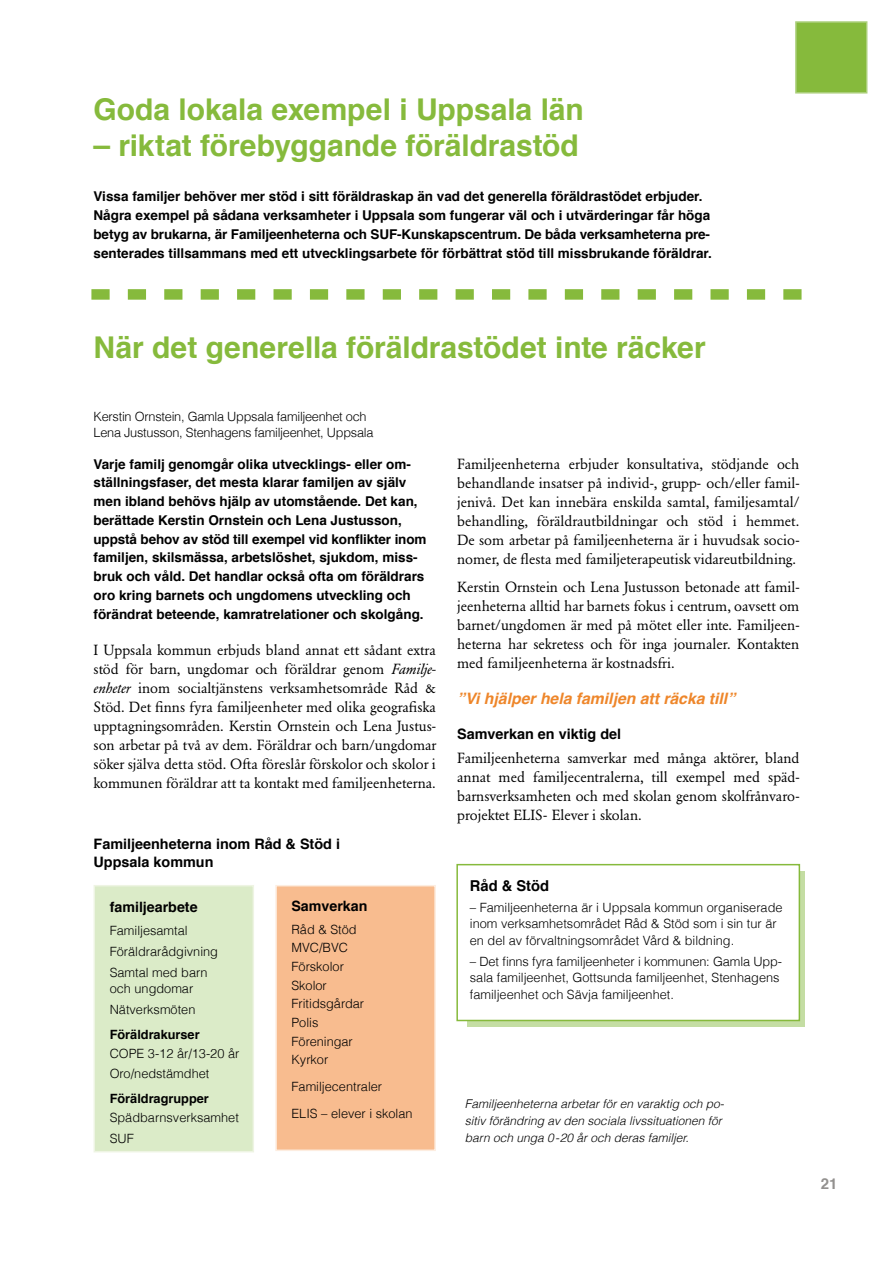
<style>
.page{position:relative;width:893px;height:1263px;background:#fff}
.page>*{position:absolute;margin:0;border:0;box-sizing:border-box;transform-origin:0 0}
.t1{font:700 30px "Helvetica";letter-spacing:-.005em;color:#86ba3c}
.t2{font:italic 700 15.75px "Helvetica";color:#ee862a}
.t3{font:700 15px "Helvetica";color:#000}
.t4{font:700 15px "Helvetica";color:#93918f}
.t5{font:14.55px/19px "Garamond Berth BQ";color:#000;text-align:justify}
.t6{font:700 14.4px/18px "Helvetica";color:#000}
.t7{font:700 14.25px "Helvetica";color:#000}
.t8{font:700 13.5px/18.8px "Helvetica";color:#000}
.t9{font:300 12.75px/18.6px "Helvetica";color:#000}
.t10{font:300 12.75px/16.5px "Helvetica";letter-spacing:-.02em;color:#000}
.t11{font:700 12.75px "Helvetica";color:#000}
.t12{font:italic 300 12px/17.2px "Helvetica";color:#000}
.s1{font-style:italic}
</style>
<div class="page">
<div style="left:94px;top:885px;width:160px;height:267px;background:#dbebc8;border:2px solid #eef4e3"></div>
<svg style="left:91px;top:289px;width:710px;height:11px"></svg>
<svg style="left:467px;top:871px;width:338px;height:156px;background:#c1db9f"></svg>
<div style="left:456px;top:864px;width:344px;height:157px;background:#fff;border:2px solid #86ba3c"></div>
<div style="left:795px;top:21px;width:72px;height:73px;background:#86ba3c;border:2px solid #abcf7b"></div>
<div style="left:275px;top:885px;width:161px;height:266px;background:#f8bc8f;border:2px solid #fdede0"></div>
<h1 class="t1" style="left:94px;top:86px;width:492px">Goda lokala exempel i Uppsala län</h1>
<h1 class="t1" style="left:94px;top:122px;width:487px">– riktat förebyggande föräldrastöd</h1>
<p class="t8" style="left:94px;top:188px;width:620px">Vissa familjer behöver mer stöd i sitt föräldraskap än vad det generella föräldrastödet erbjuder.<br>Några exempel på sådana verksamheter i Uppsala som fungerar väl och i utvärderingar får höga betyg av brukarna, är Familjeenheterna och SUF-Kunskapscentrum. De båda verksamheterna pre&shy;senterades tillsammans med ett utvecklingsarbete för förbättrat stöd till missbrukande föräldrar.</p>
<h1 class="t1" style="left:94px;top:324px;width:614px">När det generella föräldrastödet inte räcker</h1>
<p class="t10" style="left:94px;top:407px;width:281px">Kerstin Ornstein, Gamla Uppsala familjeenhet och<br>Lena Justusson, Stenhagens familjeenhet, Uppsala</p>
<p class="t8" style="left:94px;top:455px;width:334px">Varje familj genomgår olika utvecklings- eller om&shy;ställningsfaser, det mesta klarar familjen av själv men ibland behövs hjälp av utomstående. Det kan, berättade Kerstin Ornstein och Lena Justusson, uppstå behov av stöd till exempel vid konflikter inom familjen, skilsmässa, arbetslöshet, sjukdom, miss&shy;bruk och våld. Det handlar också ofta om föräldrars oro kring barnets och ungdomens utveckling och förändrat beteende, kamratrelationer och skolgång.</p>
<p class="t5" style="left:94px;top:640px;width:344px">I Uppsala kommun erbjuds bland annat ett sådant extra stöd för barn, ungdomar och föräldrar genom <span class="s1">Familje&shy;enheter</span> inom socialtjänstens verksamhetsområde Råd &amp; Stöd. Det finns fyra familjeenheter med olika geografiska upptagningsområden. Kerstin Ornstein och Lena Justus&shy;son arbetar på två av dem. Föräldrar och barn/ungdomar söker själva detta stöd. Ofta föreslår förskolor och skolor i kommunen föräldrar att ta kontakt med familjeenheterna.</p>
<p class="t6" style="left:94px;top:835px;width:248px">Familjeenheterna inom Råd &amp; Stöd i<br>Uppsala kommun</p>
<p class="t7" style="left:110px;top:896px;width:89px">familjearbete</p>
<p class="t9" style="left:110px;top:920px;width:110px;line-height:20.7px">Familjesamtal<br>Föräldrarådgivning<br>Samtal med barn</p>
<p class="t9" style="left:110px;top:978px;width:87px;line-height:20.7px">och ungdomar<br>Nätverksmöten</p>
<p class="t11" style="left:110px;top:1024px;width:91px">Föräldrakurser</p>
<p class="t9" style="left:110px;top:1042px;width:131px;line-height:20.7px">COPE 3-12 år/13-20 år<br>Oro/nedstämdhet</p>
<p class="t11" style="left:110px;top:1088px;width:101px">Föräldragrupper</p>
<p class="t9" style="left:110px;top:1106px;width:131px;line-height:20.7px">Spädbarnsverksamhet<br>SUF</p>
<p class="t7" style="left:291px;top:894px;width:78px">Samverkan</p>
<p class="t9" style="left:291px;top:919px;width:74px">Råd &amp; Stöd<br>MVC/BVC<br>Förskolor<br>Skolor<br>Fritidsgårdar<br>Polis<br>Föreningar<br>Kyrkor</p>
<p class="t9" style="left:291px;top:1072px;width:123px;line-height:27.2px">Familjecentraler<br>ELIS – elever i skolan</p>
<p class="t5" style="left:457px;top:455px;width:344px">Familjeenheterna erbjuder konsultativa, stödjande och behandlande insatser på individ-, grupp- och/eller famil&shy;jenivå. Det kan innebära enskilda samtal, familjesamtal/ behandling, föräldrautbildningar och stöd i hemmet.<br>De som arbetar på familjeenheterna är i huvudsak socio&shy;nomer, de flesta med familjeterapeutisk vidareutbildning.</p>
<p class="t5" style="left:457px;top:577px;width:344px">Kerstin Ornstein och Lena Justusson betonade att famil&shy;jeenheterna alltid har barnets fokus i centrum, oavsett om barnet/ungdomen är med på mötet eller inte. Familjeen&shy;heterna har sekretess och för inga journaler. Kontakten med familjeenheterna är kostnadsfri.</p>
<p class="t2" style="left:457px;top:686px;width:280px">”Vi hjälper hela familjen att räcka till”</p>
<p class="t6" style="left:457px;top:725px;width:166px">Samverkan en viktig del</p>
<p class="t5" style="left:457px;top:748px;width:344px">Familjeenheterna samverkar med många aktörer, bland annat med familjecentralerna, till exempel med späd&shy;barnsverksamheten och med skolan genom skolfrånvaro&shy;projektet ELIS- Elever i skolan.</p>
<p class="t3" style="left:470px;top:874px;width:81px">Råd &amp; Stöd</p>
<p class="t9" style="left:470px;top:898px;width:314px;line-height:16.5px">– Familjeenheterna är i Uppsala kommun organiserade inom verksamhetsområdet Råd &amp; Stöd som i sin tur är en del av förvaltningsområdet Vård &amp; bildning.</p>
<p class="t9" style="left:470px;top:952px;width:314px;line-height:16.5px">– Det finns fyra familjeenheter i kommunen: Gamla Upp&shy;sala familjeenhet, Gottsunda familjeenhet, Stenhagens familjeenhet och Sävja familjeenhet.</p>
<p class="t12" style="left:465px;top:1095px;width:261px">Familjeenheterna arbetar för en varaktig och po&shy;sitiv förändring av den sociala livssituationen för barn och unga 0-20 år och deras familjer.</p>
<p class="t4" style="left:821px;top:1172px;width:18px">21</p>
</div>
